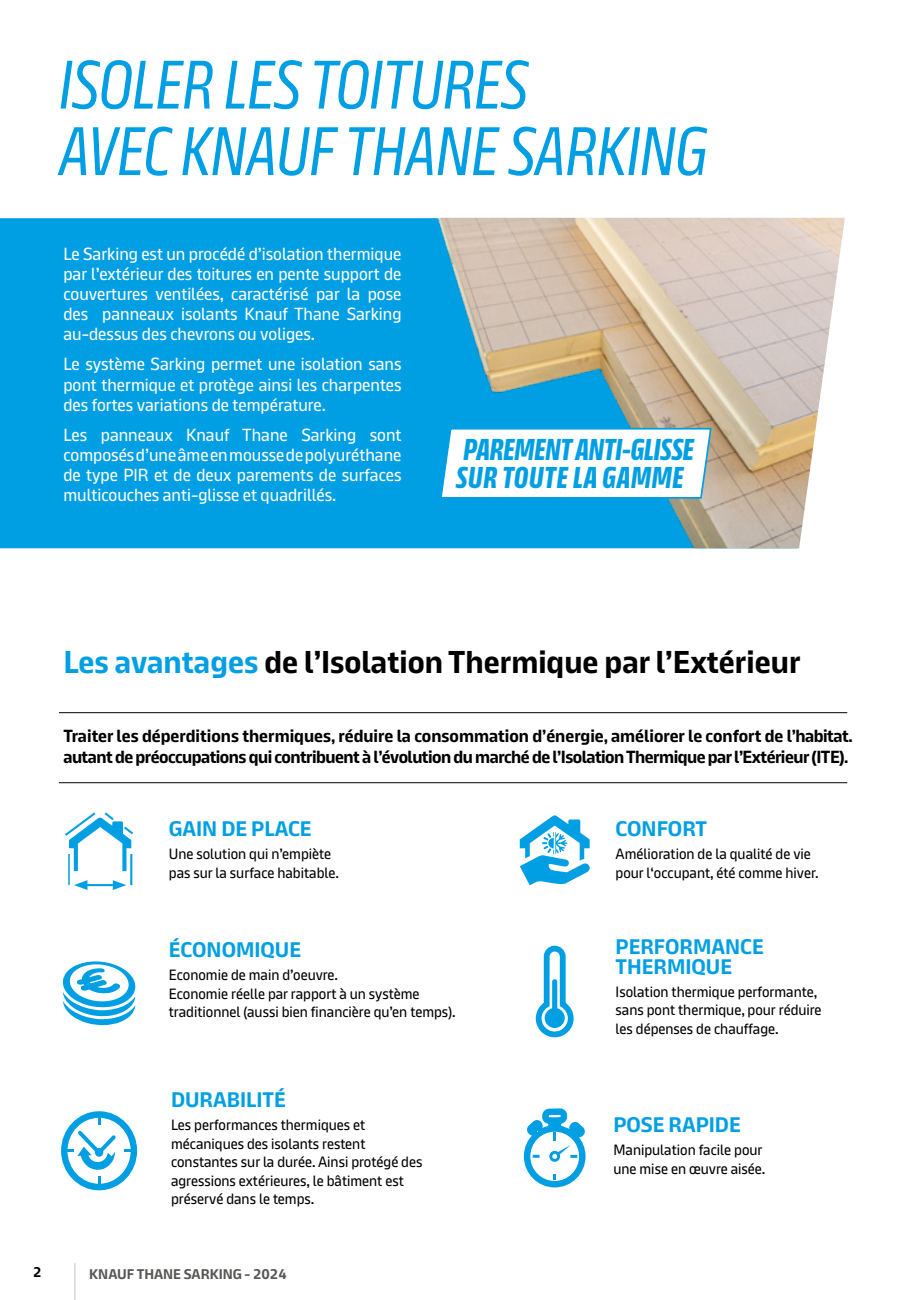
<style>
.page{position:relative;width:918px;height:1300px;background:#fff}
.page>*{position:absolute;margin:0;border:0;box-sizing:border-box;transform-origin:0 0}
.t1{font:68.25px/66.5px "Knauf Head";color:#009fe3}
.t2{font:700 31.5px "Knauf";color:#000}
.t3{font:700 30.1px/28px "Knauf Head";color:#009fe3;scale:.96 1}
.t4{font:700 21px/19.2px "Knauf";color:#009fe3}
.t5{font:17.5px/20.1px "Knauf";color:#fff;text-align:justify}
.t6{font:700 17.5px/21px "Knauf";letter-spacing:-.03em;color:#000}
.t7{font:14.88px/18.4px "Knauf";color:#000}
.t8{font:700 14px "Knauf";color:#575756}
.t9{font:700 14px "Knauf";color:#000}
.s1{color:#009fe3}
</style>
<div class="page">
<hr style="left:74px;top:1262px;width:1px;height:38px;background:#c6c6c6">
<div style="left:0;top:218px;width:387px;height:330px;background:#009fe3"></div>
<svg style="left:63px;top:961px;width:72px;height:64px"></svg>
<img style="left:387px;top:218px;width:458px;height:330px">
<svg style="left:61px;top:1111px;width:77px;height:80px"></svg>
<svg style="left:523px;top:1108px;width:63px;height:80px"></svg>
<hr style="left:84px;top:884px;width:32px;height:2px;background:#009fe3">
<svg style="left:74px;top:880px;width:13px;height:10px"></svg>
<svg style="left:113px;top:880px;width:13px;height:10px"></svg>
<hr style="left:68px;top:854px;width:2px;height:31px;background:#3fb6e5">
<hr style="left:130px;top:854px;width:2px;height:31px;background:#009fe3">
<svg style="left:65px;top:812px;width:69px;height:59px"></svg>
<svg style="left:520px;top:815px;width:70px;height:70px"></svg>
<svg style="left:535px;top:945px;width:39px;height:93px"></svg>
<hr style="left:59px;top:782px;width:788px;height:1px;background:#000">
<hr style="left:59px;top:712px;width:788px;height:1px;background:#000">
<svg style="left:439px;top:427px;width:273px;height:72px"></svg>
<h1 class="t1" style="left:59px;top:51px;width:649px">ISOLER LES TOITURES<br>AVEC KNAUF THANE SARKING</h1>
<p class="t5" style="left:63px;top:243px;width:340px">Le Sarking est un procédé d’isolation thermique par l’extérieur des toitures en pente support de couvertures ventilées, caractérisé par la pose des panneaux isolants Knauf Thane Sarking au-dessus des chevrons ou voliges.</p>
<p class="t5" style="left:63px;top:354px;width:340px">Le système Sarking permet une isolation sans pont thermique et protège ainsi les charpentes des fortes variations de température.</p>
<p class="t5" style="left:63px;top:424px;width:340px">Les panneaux Knauf Thane Sarking sont composés d’une âme en mousse de polyuréthane de type PIR et de deux parements de surfaces multicouches anti-glisse et quadrillés.</p>
<h3 class="t3" style="left:456px;top:436px;width:249px">PAREMENT ANTI-GLISSE<br>SUR TOUTE LA GAMME</h3>
<h2 class="t2" style="left:63px;top:645px;width:738px"><span class="s1">Les avantages</span> de l’Isolation Thermique par l’Extérieur</h2>
<p class="t6" style="left:63px;top:725px;width:791px">Traiter les déperditions thermiques, réduire la consommation d’énergie, améliorer le confort de l’habitat… autant de préoccupations qui contribuent à l’évolution du marché de l’Isolation Thermique par l’Extérieur (ITE).</p>
<h3 class="t4" style="left:169px;top:819px;width:144px">GAIN DE PLACE</h3>
<p class="t7" style="left:169px;top:845px;width:172px">Une solution qui n’empiète pas sur la surface habitable.</p>
<h3 class="t4" style="left:169px;top:940px;width:134px">ÉCONOMIQUE</h3>
<p class="t7" style="left:169px;top:965px;width:288px">Economie de main d’oeuvre.<br>Economie réelle par rapport à un système traditionnel (aussi bien financière qu’en temps).</p>
<h3 class="t4" style="left:615px;top:819px;width:93px">CONFORT</h3>
<p class="t7" style="left:615px;top:845px;width:205px">Amélioration de la qualité de vie pour l‘occupant, été comme hiver.</p>
<h3 class="t4" style="left:615px;top:937px;width:150px">PERFORMANCE<br>THERMIQUE</h3>
<p class="t7" style="left:615px;top:982px;width:207px">Isolation thermique performante, sans pont thermique, pour réduire les dépenses de chauffage.</p>
<h3 class="t4" style="left:171px;top:1090px;width:116px">DURABILITÉ</h3>
<p class="t7" style="left:171px;top:1116px;width:253px">Les performances thermiques et mécaniques des isolants restent constantes sur la durée. Ainsi protégé des agressions extérieures, le bâtiment est préservé dans le temps.</p>
<h3 class="t4" style="left:613px;top:1114px;width:129px">POSE RAPIDE</h3>
<p class="t7" style="left:613px;top:1140px;width:154px">Manipulation facile pour une mise en œuvre aisée.</p>
<p class="t9" style="left:33px;top:1265px;width:10px">2</p>
<p class="t8" style="left:89px;top:1266px;width:199px">KNAUF THANE SARKING - 2024</p>
</div>
